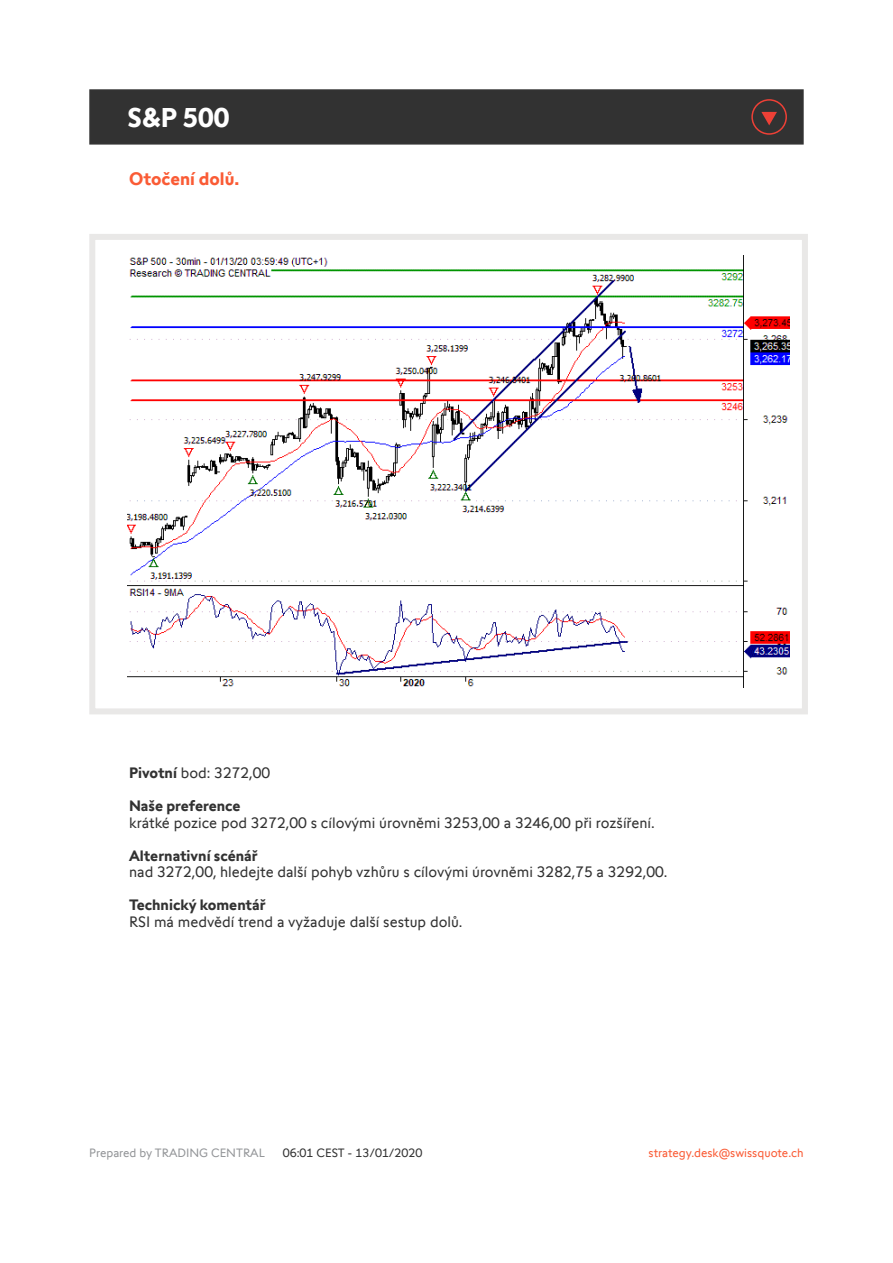
<style>
.page{position:relative;width:893px;height:1263px;background:#fff}
.page>*{position:absolute;margin:0;border:0;box-sizing:border-box;transform-origin:0 0}
.t1{font:700 27px "Swissquote CT";color:#fff}
.t2{font:700 18px "Swissquote CT";color:#fa5b35}
.t3{font:15px "Swissquote CT";color:#323232}
.t4{font:700 15px "Swissquote CT";color:#323232}
.t5{font:12px "Swissquote CT";color:#fa5b35}
.t6{font:12px "Swissquote CT";color:#939598}
.t7{font:12px "Swissquote CT";color:#323232}
.s1{font-weight:700}
</style>
<div class="page">
<div style="left:89px;top:234px;width:719px;height:480px;border:6px solid #e9e8e7"></div>
<div style="left:89px;top:89px;width:715px;height:56px;background:#323232;border:2px solid #323232"></div>
<img style="left:128px;top:255px;width:661px;height:432px">
<svg style="left:751px;top:99px;width:36px;height:36px"></svg>
<h1 class="t1" style="left:128px;top:101px;width:103px">S&amp;P 500</h1>
<p class="t2" style="left:129px;top:168px;width:112px">Otočení dolů.</p>
<p class="t3" style="left:129px;top:764px;width:143px"><span class="s1">Pivotní</span> bod: 3272,00</p>
<p class="t4" style="left:129px;top:797px;width:113px">Naše preference</p>
<p class="t3" style="left:129px;top:814px;width:527px">krátké pozice pod 3272,00 s cílovými úrovněmi 3253,00 a 3246,00 při rozšíření.</p>
<p class="t4" style="left:129px;top:846px;width:130px">Alternativní scénář</p>
<p class="t3" style="left:129px;top:863px;width:540px">nad 3272,00, hledejte další pohyb vzhůru s cílovými úrovněmi 3282,75 a 3292,00.</p>
<p class="t4" style="left:129px;top:896px;width:138px">Technický komentář</p>
<p class="t3" style="left:129px;top:913px;width:335px">RSI má medvědí trend a vyžaduje další sestup dolů.</p>
<p class="t6" style="left:89px;top:1145px;width:177px">Prepared by TRADING CENTRAL</p>
<p class="t7" style="left:283px;top:1145px;width:141px">06:01 CEST - 13/01/2020</p>
<p class="t5" style="left:649px;top:1145px;width:157px">strategy.desk@swissquote.ch</p>
</div>
